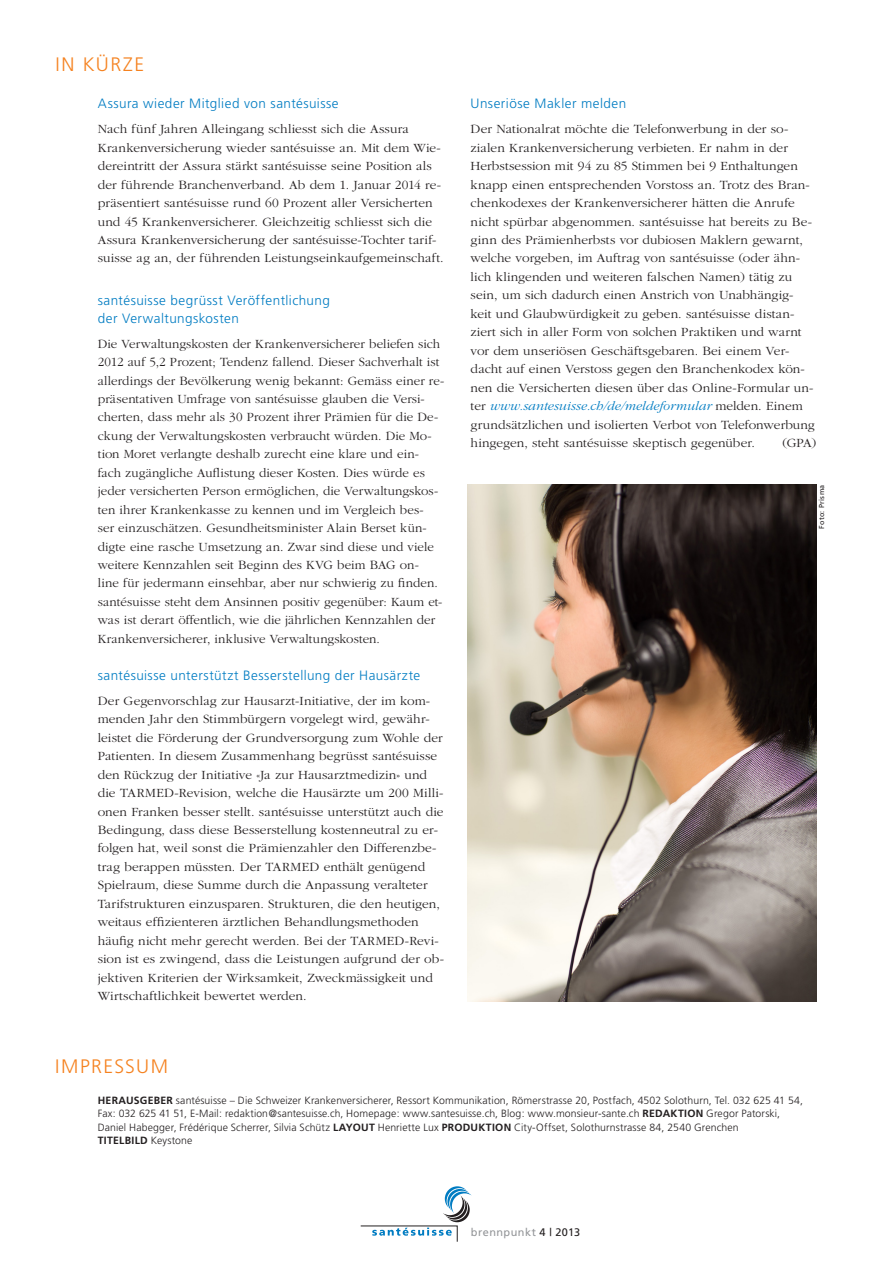
<style>
.page{position:relative;width:893px;height:1263px;background:#fff}
.page>*{position:absolute;margin:0;border:0;box-sizing:border-box;transform-origin:0 0}
.t1{font:300 19.5px "Frutiger";letter-spacing:.07em;color:#f58220}
.Untertitel_farbig{font:300 13.5px/17.9px "Frutiger";letter-spacing:.035em;color:#007cc2}
.Kurzmeldungen_Laufte{font:300 13.05px/18.5px "Garamond";letter-spacing:.005em;color:#231f20}
.t2{font:10.95px "Frutiger";letter-spacing:.04em;color:#939598}
.t3{font:300 10.5px/13.5px "Frutiger";letter-spacing:.01em;color:#231f20}
.Fotos_Copyright{font:7.2px "Frutiger";letter-spacing:.045em;color:#231f20}
.s1{font-style:italic;color:#007cc2}
.s2{font-weight:700}
.s3{color:#231f20}
</style>
<div class="page">
<svg style="left:360px;top:1186px;width:112px;height:56px"></svg>
<img style="left:468px;top:484px;width:348px;height:517px">
<h1 class="t1" style="left:55px;top:54px;width:90px">IN KÜRZE</h1>
<p class="Untertitel_farbig" style="left:98px;top:95px;width:242px">Assura wieder Mitglied von santésuisse</p>
<p class="Kurzmeldungen_Laufte" style="left:98px;top:120px;width:347px">Nach fünf Jahren Alleingang schliesst sich die Assura Krankenversicherung wieder santésuisse an. Mit dem Wie&shy;dereintritt der Assura stärkt santésuisse seine Position als der führende Branchenverband. Ab dem 1. Januar 2014 re&shy;präsentiert santésuisse rund 60 Prozent aller Versicherten und 45 Krankenversicherer. Gleichzeitig schliesst sich die Assura Krankenversicherung der santésuisse-Tochter tarif&shy;suisse ag an, der führenden Leistungseinkaufgemeinschaft.</p>
<p class="Untertitel_farbig" style="left:98px;top:291px;width:234px">santésuisse begrüsst Veröffentlichung der Verwaltungskosten</p>
<p class="Kurzmeldungen_Laufte" style="left:98px;top:334px;width:348px">Die Verwaltungskosten der Krankenversicherer beliefen sich 2012 auf 5,2 Prozent; Tendenz fallend. Dieser Sachverhalt ist allerdings der Bevölkerung wenig bekannt: Gemäss einer re&shy;präsentativen Umfrage von santésuisse glauben die Versi&shy;cherten, dass mehr als 30 Prozent ihrer Prämien für die De&shy;ckung der Verwaltungskosten verbraucht würden. Die Mo&shy;tion Moret verlangte deshalb zurecht eine klare und ein&shy;fach zugängliche Auflistung dieser Kosten. Dies würde es jeder versicherten Person ermöglichen, die Verwaltungskos&shy;ten ihrer Krankenkasse zu kennen und im Vergleich bes-<br>ser einzuschätzen. Gesundheitsminister Alain Berset kün&shy;digte eine rasche Umsetzung an. Zwar sind diese und viele weitere Kennzahlen seit Beginn des KVG beim BAG on-<br>line für jedermann einsehbar, aber nur schwierig zu finden. santésuisse steht dem Ansinnen positiv gegenüber: Kaum et&shy;was ist derart öffentlich, wie die jährlichen Kennzahlen der Krankenversicherer, inklusive Verwaltungskosten.</p>
<p class="Untertitel_farbig" style="left:98px;top:667px;width:324px">santésuisse unterstützt Besserstellung der Hausärzte</p>
<p class="Kurzmeldungen_Laufte" style="left:98px;top:692px;width:348px">Der Gegenvorschlag zur Hausarzt-Initiative, der im kom&shy;menden Jahr den Stimmbürgern vorgelegt wird, gewähr&shy;leistet die Förderung der Grundversorgung zum Wohle der Patienten. In diesem Zusammenhang begrüsst santésuisse den Rückzug der Initiative «Ja zur Hausarztmedizin» und die TARMED-Revision, welche die Hausärzte um 200 Milli&shy;onen Franken besser stellt. santésuisse unterstützt auch die Bedingung, dass diese Besserstellung kostenneutral zu er&shy;folgen hat, weil sonst die Prämienzahler den Differenzbe&shy;trag berappen müssten. Der TARMED enthält genügend Spielraum, diese Summe durch die Anpassung veralteter Tarifstrukturen einzusparen. Strukturen, die den heutigen, weitaus effizienteren ärztlichen Behandlungsmethoden häufig nicht mehr gerecht werden. Bei der TARMED-Revi&shy;sion ist es zwingend, dass die Leistungen aufgrund der ob&shy;jektiven Kriterien der Wirksamkeit, Zweckmässigkeit und Wirtschaftlichkeit bewertet werden.</p>
<p class="Untertitel_farbig" style="left:471px;top:95px;width:157px">Unseriöse Makler melden</p>
<p class="Kurzmeldungen_Laufte" style="left:471px;top:120px;width:346px">Der Nationalrat möchte die Telefonwerbung in der so&shy;zialen Krankenversicherung verbieten. Er nahm in der Herbstsession mit 94 zu 85 Stimmen bei 9 Enthaltungen knapp einen entsprechenden Vorstoss an. Trotz des Bran&shy;chenkodexes der Krankenversicherer hätten die Anrufe nicht spürbar abgenommen. santésuisse hat bereits zu Be&shy;ginn des Prämienherbsts vor dubiosen Maklern gewarnt, welche vorgeben, im Auftrag von santésuisse (oder ähn&shy;lich klingenden und weiteren falschen Namen) tätig zu sein, um sich dadurch einen Anstrich von Unabhängig&shy;keit und Glaubwürdigkeit zu geben. santésuisse distan&shy;ziert sich in aller Form von solchen Praktiken und warnt vor dem unseriösen Geschäftsgebaren. Bei einem Ver&shy;dacht auf einen Verstoss gegen den Branchenkodex kön&shy;nen die Versicherten diesen über das Online-Formular un&shy;ter <span class="s1">www.santesuisse.ch/de/meldeformular</span> melden. Einem grundsätzlichen und isolierten Verbot von Telefonwerbung hingegen, steht santésuisse skeptisch gegenüber.</p>
<p class="Kurzmeldungen_Laufte" style="left:783px;top:434px;width:35px">(GPA)</p>
<p class="Fotos_Copyright" style="left:817px;top:529px;width:46px;rotate:-90deg">Foto: Prisma</p>
<h1 class="t1" style="left:55px;top:1055px;width:114px">IMPRESSUM</h1>
<p class="t3" style="left:98px;top:1093px;width:707px"><span class="s2">HERAUSGEBER</span> santésuisse – Die Schweizer Krankenversicherer, Ressort Kommunikation, Römerstrasse 20, Postfach, 4502 Solothurn, Tel. 032 625 41 54, Fax: 032 625 41 51, E-Mail: redaktion@santesuisse.ch, Homepage: www.santesuisse.ch, Blog: www.monsieur-sante.ch <span class="s2">REDAKTION</span> Gregor Patorski, Daniel Habegger, Frédérique Scherrer, Silvia Schütz <span class="s2">LAYOUT</span> Henriette Lux <span class="s2">PRODUKTION</span> City-Offset, Solothurnstrasse 84, 2540 Grenchen<br><span class="s2">TITELBILD</span> Keystone</p>
<p class="t2" style="left:471px;top:1225px;width:111px">brennpunkt <span class="s3">4 | 2013</span></p>
</div>
